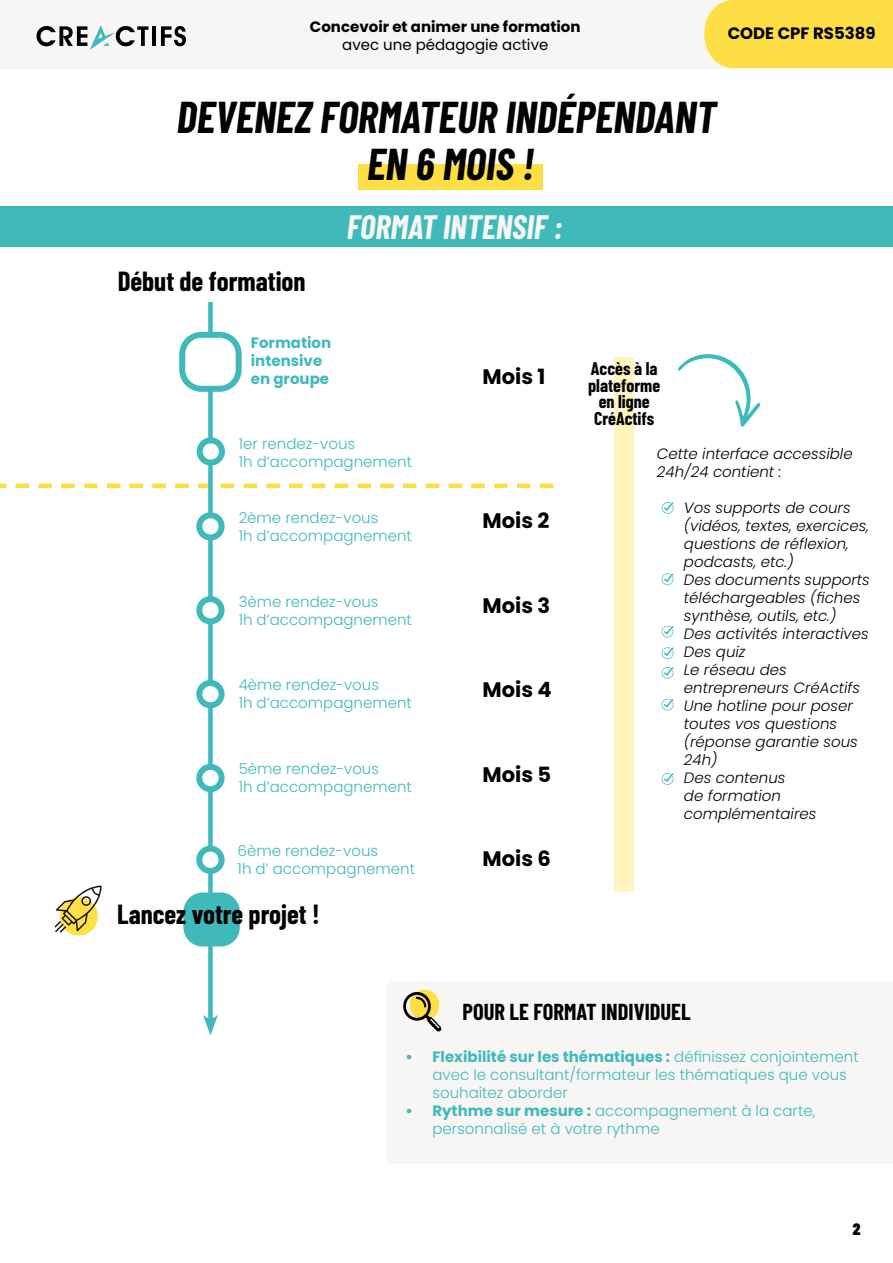
<style>
.page{position:relative;width:893px;height:1263px;background:#fff}
.page>*{position:absolute;margin:0;border:0;box-sizing:border-box;transform-origin:0 0}
.t1{font:italic 700 43.5px/46.5px "Barlow Condensed";color:#020203;text-align:center}
.t2{font:italic 700 33px "Barlow Condensed";color:#f7f6f5}
.t3{font:700 27px "Barlow Condensed";color:#020203}
.t4{font:700 22.5px "Barlow Condensed";color:#020203}
.t5{font:700 21px "Poppins";color:#000}
.t6{font:700 18px/16.5px "Barlow Condensed";color:#020203;text-align:center}
.t7{font:700 16.5px "Poppins";color:#000}
.t8{font:900 16.5px "Barlow Condensed";color:#000}
.t9{font:300 15px/18px "Poppins";color:#40b9bb}
.t10{font:italic 300 15px/18px "Poppins";color:#020203}
.t11{font:700 15px "Poppins";color:#000}
.t12{font:700 15px/18px "Poppins";color:#40b9bb}
.t13{font:15px "Poppins";color:#000}
.s1{font-weight:700}
</style>
<div class="page">
<svg style="left:0;top:484px;width:553px;height:4px"></svg>
<div style="left:1px;top:0;width:892px;height:68px;background:#f7f6f5"></div>
<div style="left:704px;top:0;width:189px;height:68px;background:#fddf45"></div>
<div style="left:0;top:206px;width:893px;height:41px;background:#40b9bb"></div>
<div style="left:208px;top:302px;width:5px;height:721px;background:#40b9bb"></div>
<svg style="left:203px;top:1015px;width:15px;height:20px"></svg>
<div style="left:182px;top:335px;width:57px;height:54px;background:#fff;border-radius:19px"></div>
<div style="left:179px;top:332px;width:63px;height:60px;border:6px solid #40b9bb;border-radius:19px"></div>
<div style="left:358px;top:164px;width:185px;height:26px;background:#fddf45"></div>
<hr style="left:152px;top:26px;width:4px;height:20px;background:#010202">
<svg style="left:161px;top:26px;width:25px;height:20px"></svg>
<svg style="left:37px;top:25px;width:111px;height:25px"></svg>
<div style="left:183px;top:892px;width:57px;height:54px;background:#40b9bb;border-radius:19px"></div>
<div style="left:387px;top:981px;width:506px;height:183px;background:#f7f6f5"></div>
<div style="left:200px;top:440px;width:22px;height:23px;background:#fff;border-radius:50%"></div>
<div style="left:197px;top:437px;width:28px;height:29px;border:6px solid #40b9bb;border-radius:50%"></div>
<svg style="left:199px;top:515px;width:23px;height:22px"></svg>
<div style="left:196px;top:512px;width:29px;height:28px;border:6px solid #40b9bb;border-radius:50%"></div>
<div style="left:199px;top:599px;width:23px;height:22px;background:#fff;border-radius:50%"></div>
<div style="left:196px;top:596px;width:29px;height:28px;border:6px solid #40b9bb;border-radius:50%"></div>
<div style="left:199px;top:683px;width:23px;height:22px;background:#fff;border-radius:50%"></div>
<div style="left:196px;top:680px;width:29px;height:28px;border:6px solid #40b9bb;border-radius:50%"></div>
<div style="left:199px;top:767px;width:23px;height:22px;background:#fff;border-radius:50%"></div>
<div style="left:196px;top:764px;width:29px;height:28px;border:6px solid #40b9bb;border-radius:50%"></div>
<div style="left:199px;top:849px;width:23px;height:22px;background:#fff;border-radius:50%"></div>
<div style="left:196px;top:846px;width:29px;height:28px;border:6px solid #40b9bb;border-radius:50%"></div>
<div style="left:614px;top:357px;width:20px;height:534px;background:#fef4bc"></div>
<div style="left:60px;top:897px;width:38px;height:38px;background:#fee042;border-radius:50%"></div>
<svg style="left:55px;top:885px;width:47px;height:48px"></svg>
<svg style="left:678px;top:354px;width:82px;height:73px"></svg>
<svg style="left:403px;top:990px;width:39px;height:42px"></svg>
<svg style="left:662px;top:502px;width:12px;height:12px"></svg>
<svg style="left:662px;top:573px;width:12px;height:12px"></svg>
<svg style="left:662px;top:625px;width:12px;height:12px"></svg>
<svg style="left:662px;top:647px;width:12px;height:12px"></svg>
<svg style="left:662px;top:667px;width:12px;height:12px"></svg>
<svg style="left:662px;top:698px;width:12px;height:12px"></svg>
<svg style="left:662px;top:773px;width:12px;height:12px"></svg>
<p class="t11" style="left:310px;top:19px;width:272px">Concevoir et animer une formation</p>
<p class="t13" style="left:342px;top:37px;width:208px">avec une pédagogie active</p>
<p class="t7" style="left:728px;top:23px;width:149px">CODE CPF RS5389</p>
<h1 class="t1" style="left:177px;top:92px;width:541px">DEVENEZ FORMATEUR INDÉPENDANT<br>EN 6 MOIS !</h1>
<h3 class="t3" style="left:118px;top:262px;width:189px">Début de formation</h3>
<h2 class="t2" style="left:347px;top:204px;width:217px">FORMAT INTENSIF :</h2>
<p class="t12" style="left:251px;top:333px;width:82px">Formation intensive en groupe</p>
<h3 class="t5" style="left:483px;top:364px;width:64px">Mois 1</h3>
<p class="t6" style="left:588px;top:360px;width:74px">Accès à la plateforme en ligne<br>CréActifs</p>
<p class="t9" style="left:239px;top:434px;width:175px">1er rendez-vous<br>1h d’accompagnement</p>
<p class="t9" style="left:239px;top:508px;width:175px">2ème rendez-vous<br>1h d’accompagnement</p>
<h3 class="t5" style="left:483px;top:508px;width:69px">Mois 2</h3>
<p class="t9" style="left:239px;top:592px;width:175px">3ème rendez-vous<br>1h d’accompagnement</p>
<h3 class="t5" style="left:483px;top:593px;width:69px">Mois 3</h3>
<p class="t9" style="left:239px;top:676px;width:175px">4ème rendez-vous<br>1h d’accompagnement</p>
<h3 class="t5" style="left:483px;top:678px;width:71px">Mois 4</h3>
<p class="t9" style="left:239px;top:760px;width:175px">5ème rendez-vous<br>1h d’accompagnement</p>
<h3 class="t5" style="left:483px;top:762px;width:70px">Mois 5</h3>
<p class="t10" style="left:657px;top:445px;width:197px">Cette interface accessible<br>24h/24 contient :</p>
<p class="t10" style="left:684px;top:499px;width:187px">Vos supports de cours (vidéos, textes, exercices, questions de réflexion, podcasts, etc.)<br>Des documents supports téléchargeables (fiches synthèse, outils, etc.)<br>Des activités interactives<br>Des quiz<br>Le réseau des entrepreneurs CréActifs<br>Une hotline pour poser toutes vos questions (réponse garantie sous<br>24h)<br>Des contenus<br>de formation complémentaires</p>
<p class="t9" style="left:238px;top:842px;width:179px">6ème rendez-vous<br>1h d’ accompagnement</p>
<h3 class="t5" style="left:483px;top:847px;width:70px">Mois 6</h3>
<h3 class="t3" style="left:117px;top:895px;width:204px">Lancez votre projet !</h3>
<h3 class="t4" style="left:463px;top:996px;width:230px">POUR LE FORMAT INDIVIDUEL</h3>
<p class="t9" style="left:432px;top:1048px;width:428px;text-indent:-27px"><span class="s1">• Flexibilité sur les thématiques :</span> définissez conjointement avec le consultant/formateur les thématiques que vous souhaitez aborder</p>
<p class="t9" style="left:432px;top:1102px;width:384px;text-indent:-27px"><span class="s1">• Rythme sur mesure :</span> accompagnement à la carte, personnalisé et à votre rythme</p>
<p class="t8" style="left:853px;top:1217px;width:9px">2</p>
</div>
